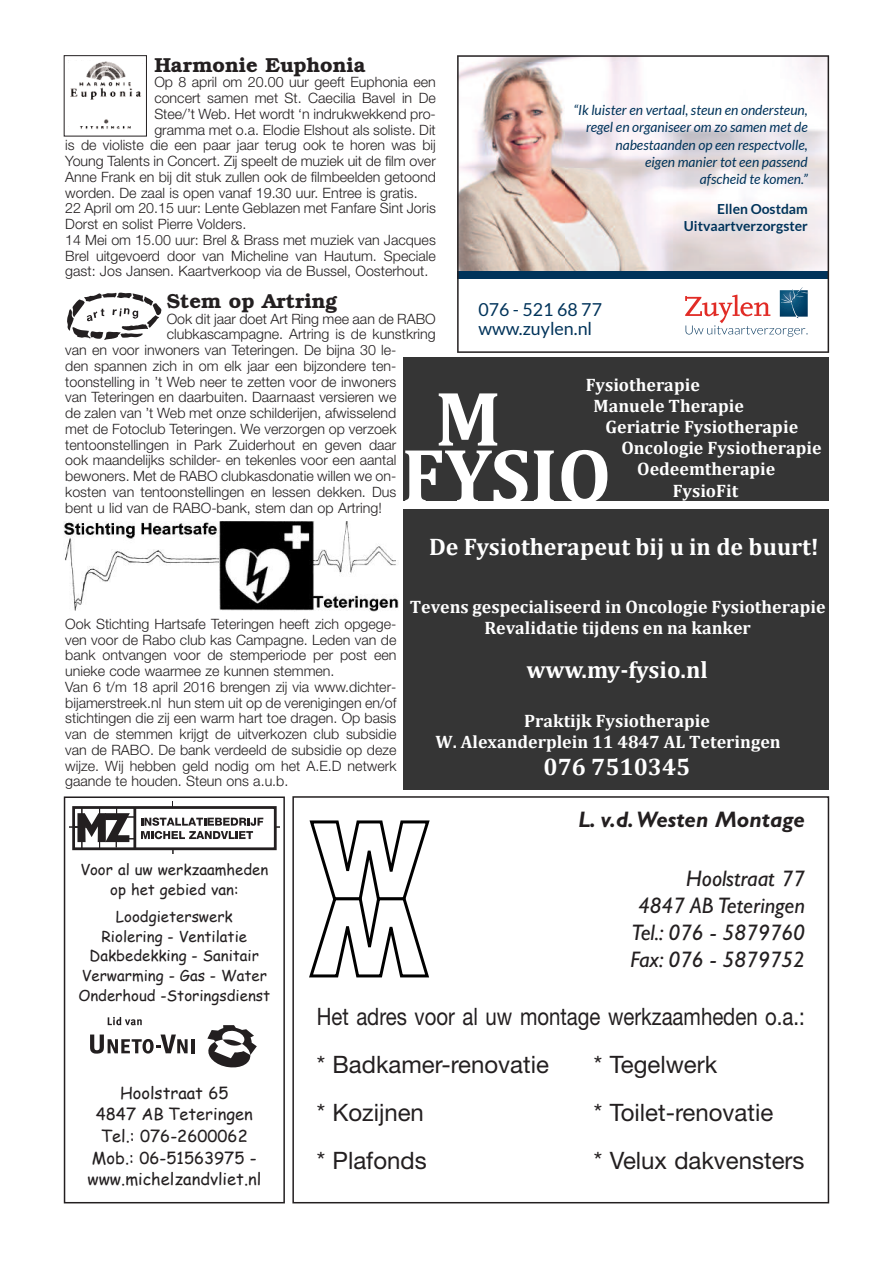
<style>
.page{position:relative;width:893px;height:1263px;background:#fff}
.page>*{position:absolute;margin:0;border:0;box-sizing:border-box;transform-origin:0 0}
.t1{font:700 78.15px "Cambria";color:#fff}
.t2{font:24px "Helvetica Neue";color:#231f20}
.t3{font:24px/48px "Helvetica Neue";color:#231f20;scale:.85 1}
.t4{font:700 24px "Cambria";color:#fff}
.t5{font:italic 22.5px/27.3px "Gill Sans";color:#231f20;text-align:right}
.t6{font:italic 700 22.5px "Gill Sans";color:#231f20}
.t7{font:600 20.25px "Bookman";color:#231f20}
.t8{font:700 18px/21.1px "Cambria";color:#fff}
.t9{font:17.85px/19.5px "Lato";color:#00335a}
.t10{font:16.5px/21.6px "Comic Sans MS";color:#231f20;text-align:center}
.t11{font:15px/19.6px "Comic Sans MS";color:#231f20;text-align:center}
.t12{font:300 14.25px/15.8px "Helvetica Neue";color:#231f20}
.t13{font:italic 13.8px/17.4px "Lato";color:#00335a;text-align:right}
.t14{font:700 13.8px/16.4px "Lato";color:#00335a;text-align:right}
</style>
<div class="page">
<img style="left:64px;top:522px;width:335px;height:89px">
<img style="left:70px;top:61px;width:72px;height:69px">
<div style="left:64px;top:55px;width:83px;height:81px;border:1px solid #231f20"></div>
<div style="left:404px;top:357px;width:425px;height:432px;background:#353535"></div>
<div style="left:404px;top:502px;width:425px;height:7px;background:#fff"></div>
<div style="left:292px;top:796px;width:537px;height:407px;border:2px solid #231f20"></div>
<svg style="left:309px;top:820px;width:121px;height:158px"></svg>
<div style="left:64px;top:796px;width:221px;height:407px;border:2px solid #231f20"></div>
<div style="left:72px;top:806px;width:205px;height:44px;border:3px solid #231f20"></div>
<hr style="left:133px;top:807px;width:3px;height:41px;background:#231f20">
<svg style="left:141px;top:817px;width:122px;height:22px"></svg>
<hr style="left:81px;top:808px;width:1px;height:40px;background:#231f20">
<hr style="left:99px;top:807px;width:1px;height:41px;background:#231f20">
<svg style="left:69px;top:808px;width:65px;height:39px"></svg>
<hr style="left:191px;top:1039px;width:3px;height:14px;background:#231f20">
<svg style="left:207px;top:1025px;width:50px;height:43px"></svg>
<svg style="left:90px;top:1034px;width:98px;height:20px"></svg>
<svg style="left:108px;top:1017px;width:34px;height:8px"></svg>
<svg style="left:457px;top:55px;width:372px;height:298px"></svg>
<svg style="left:67px;top:293px;width:94px;height:47px"></svg>
<h3 class="t7" style="left:154px;top:53px;width:213px">Harmonie Euphonia</h3>
<p class="t12" style="left:154px;top:76px;width:283px">Op 8 april om 20.00 uur geeft Euphonia een</p>
<p class="t12" style="left:154px;top:91px;width:283px">concert samen met St. Caecilia Bavel in De</p>
<p class="t12" style="left:154px;top:107px;width:283px">Stee/’t Web. Het wordt ‘n indrukwekkend pro-</p>
<p class="t12" style="left:154px;top:123px;width:283px">gramma met o.a. Elodie Elshout als soliste. Dit</p>
<p class="t12" style="left:65px;top:139px;width:372px">is de violiste die een paar jaar terug ook te horen was bij</p>
<p class="t12" style="left:65px;top:154px;width:372px">Young Talents in Concert. Zij speelt de muziek uit de film over</p>
<p class="t12" style="left:65px;top:170px;width:372px">Anne Frank en bij dit stuk zullen ook de filmbeelden getoond</p>
<p class="t12" style="left:65px;top:186px;width:354px">worden. De zaal is open vanaf 19.30 uur. Entree is gratis.</p>
<p class="t12" style="left:65px;top:202px;width:372px">22 April om 20.15 uur: Lente Geblazen met Fanfare Sint Joris</p>
<p class="t12" style="left:65px;top:217px;width:183px">Dorst en solist Pierre Volders.</p>
<p class="t12" style="left:65px;top:233px;width:372px">14 Mei om 15.00 uur: Brel &amp; Brass met muziek van Jacques</p>
<p class="t12" style="left:65px;top:249px;width:372px">Brel uitgevoerd door van Micheline van Hautum. Speciale</p>
<p class="t12" style="left:65px;top:265px;width:364px">gast: Jos Jansen. Kaartverkoop via de Bussel, Oosterhout.</p>
<h3 class="t7" style="left:167px;top:289px;width:172px">Stem op Artring</h3>
<p class="t12" style="left:167px;top:312px;width:271px">Ook dit jaar doet Art Ring mee aan de RABO</p>
<p class="t12" style="left:167px;top:328px;width:271px">clubkascampagne. Artring is de kunstkring</p>
<p class="t12" style="left:65px;top:343px;width:333px">van en voor inwoners van Teteringen. De bijna 30 le-</p>
<p class="t12" style="left:65px;top:359px;width:333px">den spannen zich in om elk jaar een bijzondere ten-</p>
<p class="t12" style="left:65px;top:375px;width:333px">toonstelling in ’t Web neer te zetten voor de inwoners</p>
<p class="t12" style="left:65px;top:391px;width:333px">van Teteringen en daarbuiten. Daarnaast versieren we</p>
<p class="t12" style="left:65px;top:406px;width:333px">de zalen van ’t Web met onze schilderijen, afwisselend</p>
<p class="t12" style="left:65px;top:422px;width:333px">met de Fotoclub Teteringen. We verzorgen op verzoek</p>
<p class="t12" style="left:65px;top:438px;width:333px">tentoonstellingen in Park Zuiderhout en geven daar</p>
<p class="t12" style="left:65px;top:454px;width:333px">ook maandelijks schilder- en tekenles voor een aantal</p>
<p class="t12" style="left:65px;top:469px;width:333px">bewoners. Met de RABO clubkasdonatie willen we on-</p>
<p class="t12" style="left:65px;top:485px;width:333px">kosten van tentoonstellingen en lessen dekken. Dus</p>
<p class="t12" style="left:65px;top:501px;width:318px">bent u lid van de RABO-bank, stem dan op Artring!</p>
<p class="t13" style="left:573px;top:101px;width:236px">“Ik luister en vertaal, steun en ondersteun, regel en organiseer om zo samen met de nabestaanden op een respectvolle,<br>eigen manier tot een passend<br>afscheid te komen.”</p>
<p class="t14" style="left:684px;top:201px;width:126px">Ellen Oostdam<br>Uitvaartverzorgster</p>
<p class="t9" style="left:478px;top:299px;width:125px">076 - 521 68 77 www.zuylen.nl</p>
<p class="t8" style="left:586px;top:373px;width:116px">Fysiotherapie</p>
<p class="t8" style="left:594px;top:395px;width:152px">Manuele Therapie</p>
<p class="t8" style="left:605px;top:416px;width:194px">Geriatrie Fysiotherapie</p>
<p class="t8" style="left:621px;top:437px;width:202px">Oncologie Fysiotherapie</p>
<p class="t8" style="left:637px;top:458px;width:140px">Oedeemtherapie</p>
<p class="t8" style="left:673px;top:479px;width:67px">FysioFit</p>
<h1 class="t1" style="left:435px;top:371px;width:67px">M</h1>
<h1 class="t1" style="left:402px;top:428px;width:211px">FYSIO</h1>
<h2 class="t4" style="left:429px;top:532px;width:391px">De Fysiotherapeut bij u in de buurt!</h2>
<p class="t12" style="left:65px;top:617px;width:333px">Ook Stichting Hartsafe Teteringen heeft zich opgege&shy;ven voor de Rabo club kas Campagne. Leden van de bank ontvangen voor de stemperiode per post een unieke code waarmee ze kunnen stemmen.<br>Van 6 t/m 18 april 2016 brengen zij via www.dichter&shy;bijamerstreek.nl hun stem uit op de verenigingen en/of stichtingen die zij een warm hart toe dragen. Op basis van de stemmen krijgt de uitverkozen club subsidie van de RABO. De bank verdeeld de subsidie op deze wijze. Wij hebben geld nodig om het A.E.D netwerk gaande te houden. Steun ons a.u.b.</p>
<p class="t11" style="left:80px;top:859px;width:189px">Voor al uw werkzaamheden op het gebied van:</p>
<p class="t11" style="left:78px;top:906px;width:193px">Loodgieterswerk<br>Riolering - Ventilatie<br>Dakbedekking - Sanitair<br>Verwarming - Gas - Water<br>Onderhoud -Storingsdienst</p>
<p class="t8" style="left:410px;top:595px;width:417px;text-align:center">Tevens gespecialiseerd in Oncologie Fysiotherapie<br>Revalidatie tijdens en na kanker</p>
<h2 class="t4" style="left:526px;top:655px;width:183px">www.my-fysio.nl</h2>
<p class="t8" style="left:436px;top:710px;width:347px;text-indent:89px">Praktijk Fysiotherapie<br>W. Alexanderplein 11 4847 AL Teteringen</p>
<h2 class="t4" style="left:544px;top:752px;width:148px">076 7510345</h2>
<h3 class="t6" style="left:578px;top:811px;width:228px">L. v.d.Westen Montage</h3>
<h3 class="t5" style="left:631px;top:866px;width:176px">Hoolstraat 77<br>4847 AB Teteringen<br>Tel.: 076 - 5879760<br>Fax: 076 - 5879752</h3>
<p class="t10" style="left:87px;top:1081px;width:175px">Hoolstraat 65<br>4847 AB Teteringen<br>Tel.: 076-2600062<br>Mob.: 06-51563975 - www.michelzandvliet.nl</p>
<h2 class="t3" style="left:317px;top:995px;width:576px">Het adres voor al uw montage werkzaamheden o.a.: * Badkamer-renovatie</h2>
<h2 class="t2" style="left:594px;top:1056px;width:125px">* Tegelwerk</h2>
<h2 class="t2" style="left:317px;top:1104px;width:109px">* Kozijnen</h2>
<h2 class="t2" style="left:594px;top:1104px;width:181px">* Toilet-renovatie</h2>
<h2 class="t2" style="left:317px;top:1152px;width:111px">* Plafonds</h2>
<h2 class="t2" style="left:594px;top:1152px;width:212px">* Velux dakvensters</h2>
</div>
